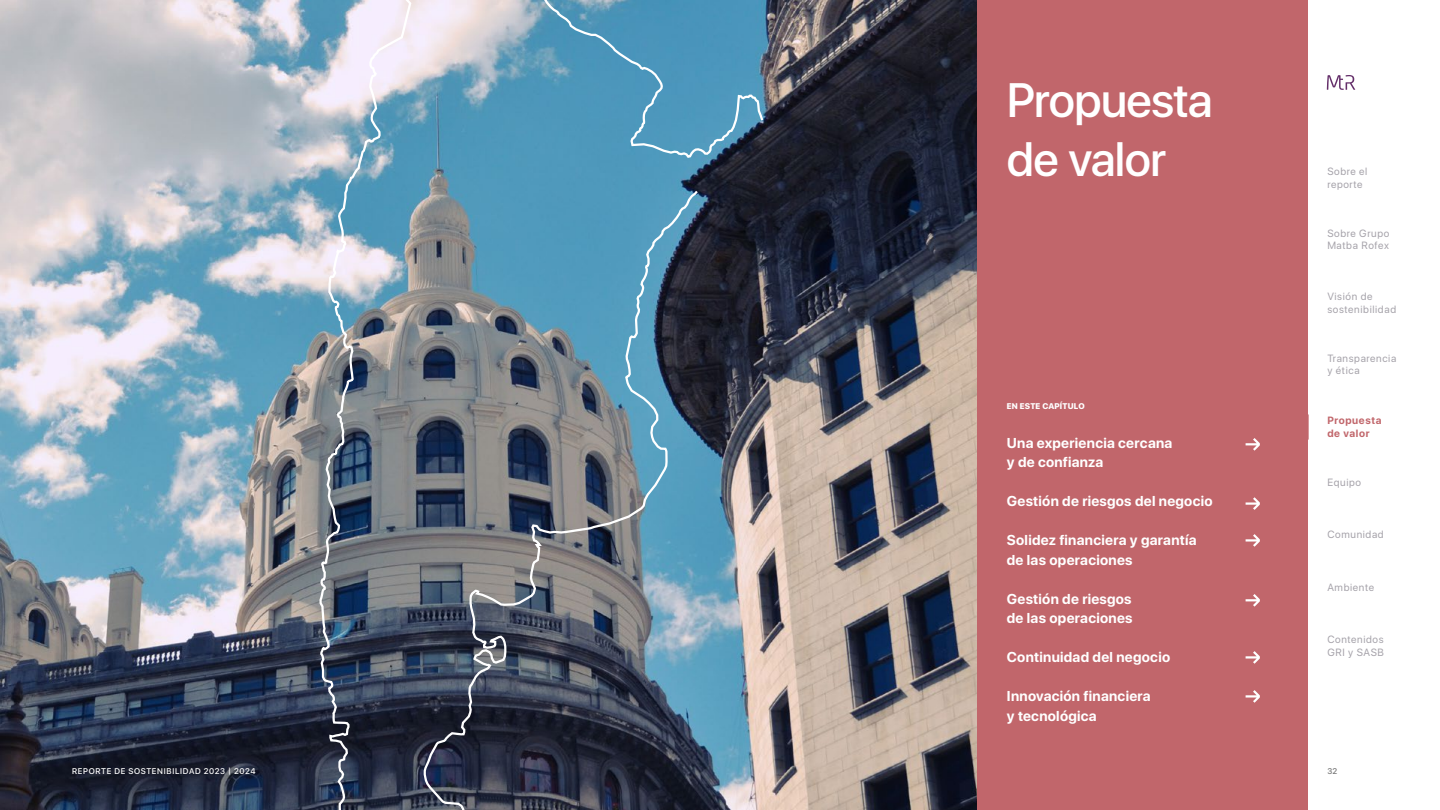
<style>
.page{position:relative;width:1440px;height:810px;background:#fff}
.page>*{position:absolute;margin:0;border:0;box-sizing:border-box;transform-origin:0 0}
.t1{font:500 48px/58.5px "SF Pro Display";letter-spacing:-.015em;color:#fff}
.t2{font:700 14.25px/19.5px "SF Pro Display";letter-spacing:.02em;color:#fff}
.t3{font:10.5px/12.6px "SF Pro Display";letter-spacing:.06em;color:#a6a3aa}
.t4{font:700 10.5px/12.6px "SF Pro Display";letter-spacing:.06em;color:#c1666b}
.t5{font:500 8.25px "SF Pro Display";letter-spacing:.08em;color:#fff}
.t6{font:800 8.25px "SF Pro Display";letter-spacing:.02em;color:#fff}
.t7{font:500 8.25px "SF Pro Display";color:#777}
</style>
<div class="page">
<img style="left:0;top:0;width:978px;height:810px">
<svg style="left:316px;top:0;width:449px;height:810px;background:#617b8e"></svg>
<div style="left:978px;top:0;width:355px;height:810px;background:#c1666b"></div>
<svg style="left:1246px;top:438px;width:14px;height:13px"></svg>
<svg style="left:1246px;top:497px;width:14px;height:13px"></svg>
<svg style="left:1246px;top:534px;width:14px;height:13px"></svg>
<svg style="left:1246px;top:594px;width:14px;height:13px"></svg>
<svg style="left:1246px;top:651px;width:14px;height:13px"></svg>
<svg style="left:1246px;top:690px;width:14px;height:13px"></svg>
<div style="left:1308px;top:0;width:132px;height:810px;background:#fff"></div>
<svg style="left:1327px;top:75px;width:28px;height:15px"></svg>
<hr style="left:1307px;top:414px;width:2px;height:26px;background:#c1666b">
<p class="t5" style="left:72px;top:765px;width:185px">REPORTE DE SOSTENIBILIDAD 2023 | 2024</p>
<h1 class="t1" style="left:1007px;top:73px;width:207px">Propuesta de valor</h1>
<p class="t6" style="left:1007px;top:401px;width:79px">EN ESTE CAPÍTULO</p>
<p class="t2" style="left:1007px;top:433px;width:167px">Una experiencia cercana y de confianza</p>
<p class="t2" style="left:1007px;top:492px;width:207px">Gestión de riesgos del negocio</p>
<p class="t2" style="left:1007px;top:531px;width:191px">Solidez financiera y garantía de las operaciones</p>
<p class="t2" style="left:1007px;top:589px;width:127px">Gestión de riesgos de las operaciones</p>
<p class="t2" style="left:1007px;top:648px;width:165px">Continuidad del negocio</p>
<p class="t2" style="left:1007px;top:687px;width:145px">Innovación financiera y tecnológica</p>
<p class="t3" style="left:1327px;top:165px;width:42px">Sobre el reporte</p>
<p class="t3" style="left:1327px;top:227px;width:63px">Sobre Grupo<br>Matba Rofex</p>
<p class="t3" style="left:1327px;top:290px;width:70px">Visión de sostenibilidad</p>
<p class="t3" style="left:1327px;top:352px;width:70px">Transparencia y ética</p>
<p class="t4" style="left:1327px;top:415px;width:56px">Propuesta de valor</p>
<p class="t3" style="left:1327px;top:476px;width:35px">Equipo</p>
<p class="t3" style="left:1327px;top:528px;width:58px">Comunidad</p>
<p class="t3" style="left:1327px;top:581px;width:48px">Ambiente</p>
<p class="t3" style="left:1327px;top:633px;width:58px">Contenidos<br>GRI y SASB</p>
<p class="t7" style="left:1327px;top:765px;width:11px">32</p>
</div>
